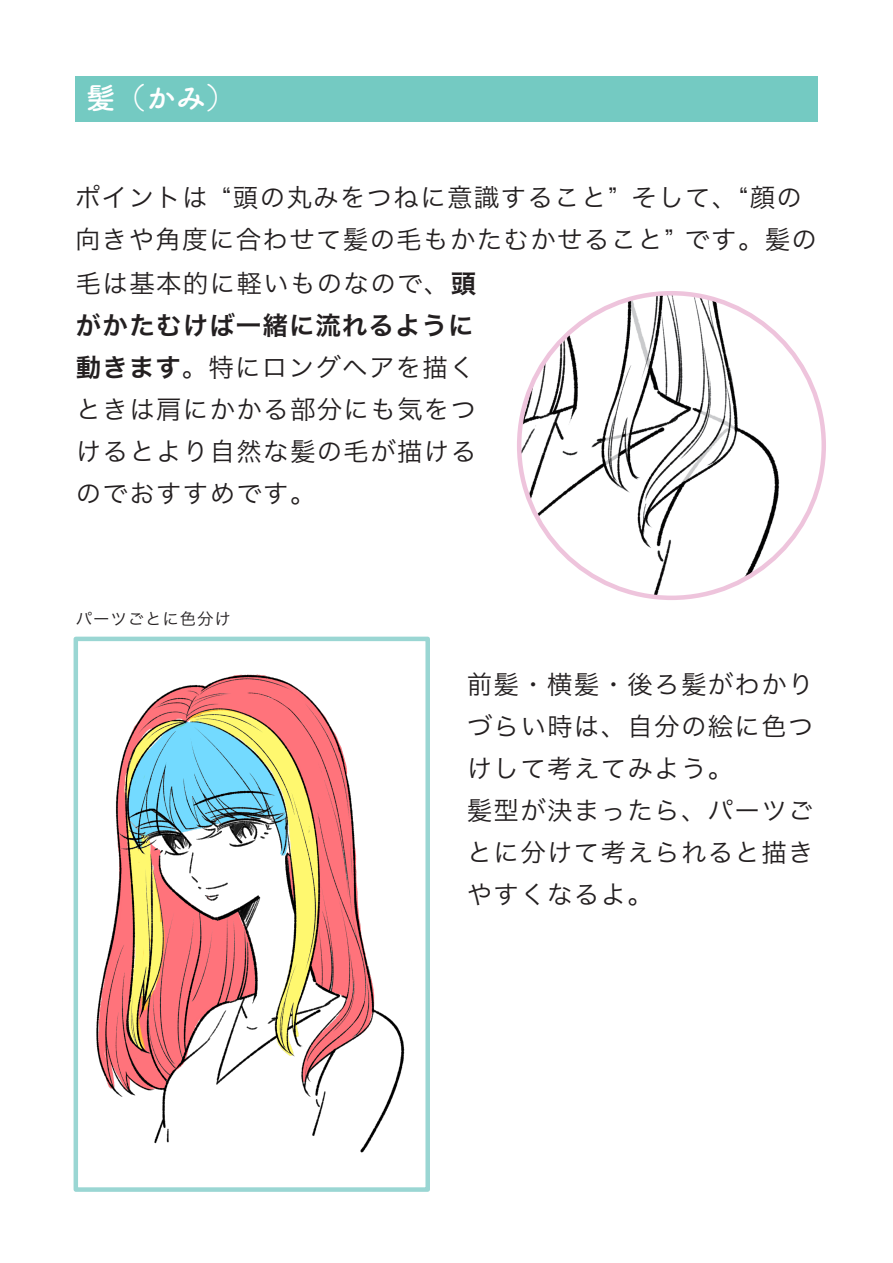
<style>
.page{position:relative;width:893px;height:1263px;background:#fff}
.page>*{position:absolute;margin:0;border:0;box-sizing:border-box;transform-origin:0 0}
.t1{font:700 30px "Tsuku A Rd Gothic";color:#fff}
.t2{font:25.5px/42px "Hira Kaku Pro N W3";letter-spacing:.05em;color:#231f20}
.t3{font:25.5px "Hira Kaku Pro N W6";letter-spacing:.04em;color:#231f20}
.t4{font:16.5px "Hira Kaku Pro N W3";letter-spacing:.05em;color:#231f20}
.s1{font-family:"Hira Kaku Pro N W6"}
</style>
<div class="page">
<div style="left:75px;top:76px;width:743px;height:46px;background:#74cac2"></div>
<img style="left:73px;top:636px;width:356px;height:555px">
<div style="left:74px;top:637px;width:356px;height:555px;border:4px solid #9ad6d3"></div>
<img style="left:519px;top:293px;width:305px;height:305px;border-radius:152px">
<p class="t1" style="left:86px;top:75px;width:151px">髪（かみ）</p>
<p class="t2" style="left:75px;top:174px;width:743px">ポイントは “頭の丸みをつねに意識すること” そして、“顔の向きや角度に合わせて髪の毛もかたむかせること” です。髪の</p>
<p class="t2" style="left:76px;top:261px;width:402px">毛は基本的に軽いものなので、<span class="s1">頭</span></p>
<p class="t3" style="left:76px;top:303px;width:399px">がかたむけば一緒に流れるように</p>
<p class="t2" style="left:76px;top:345px;width:402px;text-align:justify"><span class="s1">動きます</span>。特にロングヘアを描くときは肩にかかる部分にも気をつけるとより自然な髪の毛が描けるのでおすすめです。</p>
<p class="t4" style="left:76px;top:604px;width:157px">パーツごとに色分け</p>
<p class="t2" style="left:467px;top:662px;width:348px">前髪・横髪・後ろ髪がわかりづらい時は、自分の絵に色つけして考えてみよう。<br>髪型が決まったら、パーツごとに分けて考えられると描きやすくなるよ。</p>
</div>
